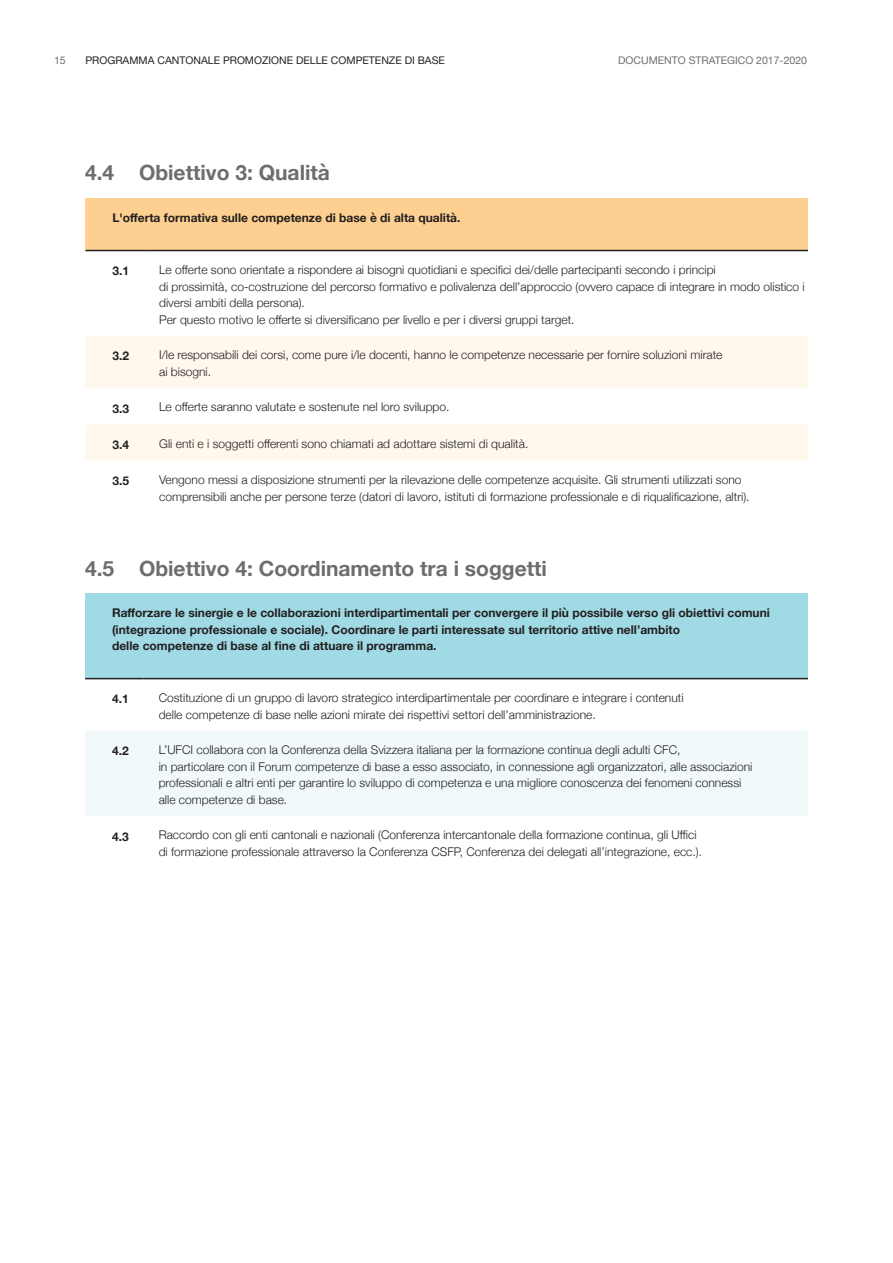
<style>
.page{position:relative;width:893px;height:1263px;background:#fff}
.page>*{position:absolute;margin:0;border:0;box-sizing:border-box;transform-origin:0 0}
.Sottotitolo{font:700 21px "Helvetica Neue";color:#6c6d70}
.Tabella_2-_Corpo_del{font:300 12px/16.5px "Helvetica Neue";color:#231f20}
.Tabella_2_-_Testo_in{font:700 12px/16.5px "Helvetica Neue";color:#231f20}
.t1{font:10.5px "Helvetica Neue";color:#231f20}
.t2{font:10.5px "Helvetica Neue";color:#6c6d70}
</style>
<div class="page">
<div style="left:85px;top:198px;width:723px;height:52px;background:#fdcf90"></div>
<svg style="left:86px;top:336px;width:722px;height:124px;fill:#fef8ed"></svg>
<hr style="left:85px;top:250px;width:59px;height:1px;background:#231f20">
<hr style="left:144px;top:250px;width:664px;height:1px;background:#231f20">
<div style="left:85px;top:593px;width:723px;height:86px;background:#a0dae4"></div>
<div style="left:85px;top:731px;width:723px;height:85px;background:#f1f9fa"></div>
<hr style="left:85px;top:678px;width:59px;height:1px;background:#231f20">
<hr style="left:144px;top:678px;width:664px;height:1px;background:#231f20">
<p class="t2" style="left:54px;top:53px;width:13px">15</p>
<p class="t1" style="left:86px;top:53px;width:361px">PROGRAMMA CANTONALE PROMOZIONE DELLE COMPETENZE DI BASE</p>
<p class="t2" style="left:618px;top:53px;width:190px">DOCUMENTO STRATEGICO 2017-2020</p>
<p class="Sottotitolo" style="left:85px;top:156px;width:246px">4.4 Obiettivo 3: Qualità</p>
<p class="Tabella_2_-_Testo_in" style="left:112px;top:210px;width:349px">L'offerta formativa sulle competenze di base è di alta qualità.</p>
<p class="Tabella_2_-_Testo_in" style="left:112px;top:262px;width:18px">3.1</p>
<p class="Tabella_2-_Corpo_del" style="left:159px;top:261px;width:558px">Le offerte sono orientate a rispondere ai bisogni quotidiani e specifici dei/delle partecipanti secondo i principi</p>
<p class="Tabella_2-_Corpo_del" style="left:159px;top:277px;width:647px">di prossimità, co-costruzione del percorso formativo e polivalenza dell’approccio (ovvero capace di integrare in modo olistico i diversi ambiti della persona).</p>
<p class="Tabella_2-_Corpo_del" style="left:159px;top:310px;width:417px">Per questo motivo le offerte si diversificano per livello e per i diversi gruppi target.</p>
<p class="Tabella_2_-_Testo_in" style="left:112px;top:348px;width:18px">3.2</p>
<p class="Tabella_2-_Corpo_del" style="left:159px;top:346px;width:565px">I/le responsabili dei corsi, come pure i/le docenti, hanno le competenze necessarie per fornire soluzioni mirate</p>
<p class="Tabella_2-_Corpo_del" style="left:159px;top:362px;width:54px">ai bisogni.</p>
<p class="Tabella_2_-_Testo_in" style="left:112px;top:400px;width:18px">3.3</p>
<p class="Tabella_2-_Corpo_del" style="left:159px;top:398px;width:292px">Le offerte saranno valutate e sostenute nel loro sviluppo.</p>
<p class="Tabella_2_-_Testo_in" style="left:112px;top:436px;width:18px">3.4</p>
<p class="Tabella_2-_Corpo_del" style="left:159px;top:435px;width:371px">Gli enti e i soggetti offerenti sono chiamati ad adottare sistemi di qualità.</p>
<p class="Tabella_2_-_Testo_in" style="left:112px;top:472px;width:18px">3.5</p>
<p class="Tabella_2-_Corpo_del" style="left:159px;top:471px;width:592px">Vengono messi a disposizione strumenti per la rilevazione delle competenze acquisite. Gli strumenti utilizzati sono comprensibili anche per persone terze (datori di lavoro, istituti di formazione professionale e di riqualificazione, altri).</p>
<p class="Sottotitolo" style="left:85px;top:552px;width:463px">4.5 Obiettivo 4: Coordinamento tra i soggetti</p>
<p class="Tabella_2_-_Testo_in" style="left:112px;top:605px;width:659px">Rafforzare le sinergie e le collaborazioni interdipartimentali per convergere il più possibile verso gli obiettivi comuni (integrazione professionale e sociale). Coordinare le parti interessate sul territorio attive nell’ambito</p>
<p class="Tabella_2_-_Testo_in" style="left:112px;top:638px;width:326px">delle competenze di base al fine di attuare il programma.</p>
<p class="Tabella_2_-_Testo_in" style="left:112px;top:690px;width:18px">4.1</p>
<p class="Tabella_2-_Corpo_del" style="left:159px;top:689px;width:526px">Costituzione di un gruppo di lavoro strategico interdipartimentale per coordinare e integrare i contenuti</p>
<p class="Tabella_2-_Corpo_del" style="left:159px;top:705px;width:438px">delle competenze di base nelle azioni mirate dei rispettivi settori dell’amministrazione.</p>
<p class="Tabella_2_-_Testo_in" style="left:112px;top:743px;width:18px">4.2</p>
<p class="Tabella_2-_Corpo_del" style="left:159px;top:741px;width:523px">L’UFCI collabora con la Conferenza della Svizzera italiana per la formazione continua degli adulti CFC,</p>
<p class="Tabella_2-_Corpo_del" style="left:159px;top:757px;width:595px">in particolare con il Forum competenze di base a esso associato, in connessione agli organizzatori, alle associazioni professionali e altri enti per garantire lo sviluppo di competenza e una migliore conoscenza dei fenomeni connessi</p>
<p class="Tabella_2-_Corpo_del" style="left:159px;top:790px;width:130px">alle competenze di base.</p>
<p class="Tabella_2_-_Testo_in" style="left:112px;top:828px;width:18px">4.3</p>
<p class="Tabella_2-_Corpo_del" style="left:159px;top:826px;width:539px">Raccordo con gli enti cantonali e nazionali (Conferenza intercantonale della formazione continua, gli Uffici</p>
<p class="Tabella_2-_Corpo_del" style="left:159px;top:842px;width:545px">di formazione professionale attraverso la Conferenza CSFP, Conferenza dei delegati all’integrazione, ecc.).</p>
</div>
